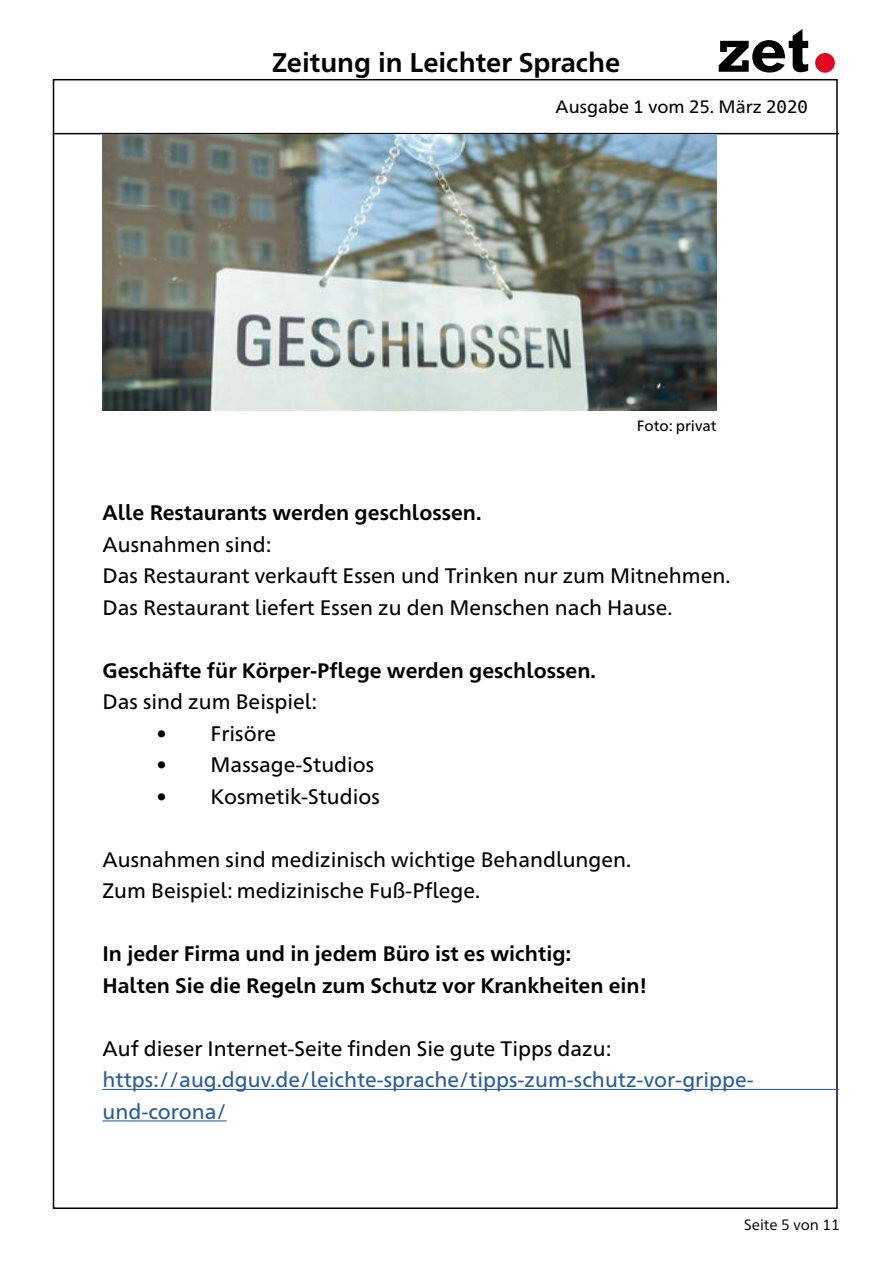
<style>
.page{position:relative;width:893px;height:1263px;background:#fff}
.page>*{position:absolute;margin:0;border:0;box-sizing:border-box;transform-origin:0 0}
.t1{font:700 60.3px "Rockwell";color:#000}
.t2{font:700 27px "Frutiger Neue 1450 Pro";color:#000}
.t3{font:21px/31.5px "Frutiger Neue 1450 Pro";color:#000}
.t4{font:700 21px/31.5px "Frutiger Neue 1450 Pro";color:#000}
.t5{font:21px/31.5px "Frutiger Neue 1450 Pro";color:#275b9b}
.t6{font:18px "Frutiger Neue 1450 Pro";color:#000}
.t7{font:15px "Frutiger Neue 1450 Pro";color:#000}
.t8{font:15px "Frutiger Neue 1450 Pro";color:#000}
</style>
<div class="page">
<hr style="left:54px;top:133px;width:785px;height:1px;background:#000">
<div style="left:815px;top:53px;width:20px;height:20px;background:#e40524;border-radius:50%"></div>
<img style="left:103px;top:134px;width:614px;height:277px">
<hr style="left:103px;top:1089px;width:736px;height:1px;background:#275b9b">
<hr style="left:103px;top:1120px;width:124px;height:1px;background:#275b9b">
<p class="t2" style="left:272px;top:43px;width:350px">Zeitung in Leichter Sprache</p>
<h1 class="t1" style="left:717px;top:11px;width:95px">zet</h1>
<p class="t6" style="left:556px;top:94px;width:254px">Ausgabe 1 vom 25. März 2020</p>
<p class="t8" style="left:637px;top:415px;width:81px">Foto: privat</p>
<p class="t4" style="left:103px;top:496px;width:380px">Alle Restaurants werden geschlossen.</p>
<p class="t3" style="left:103px;top:527px;width:629px">Ausnahmen sind:<br>Das Restaurant verkauft Essen und Trinken nur zum Mitnehmen.<br>Das Restaurant liefert Essen zu den Menschen nach Hause.</p>
<p class="t4" style="left:103px;top:653px;width:495px">Geschäfte für Körper-Pflege werden geschlossen.</p>
<p class="t3" style="left:103px;top:684px;width:216px">Das sind zum Beispiel:</p>
<p class="t3" style="left:157px;top:716px;width:121px">• Frisöre</p>
<p class="t3" style="left:157px;top:747px;width:219px">• Massage-Studios</p>
<p class="t3" style="left:157px;top:779px;width:225px">• Kosmetik-Studios</p>
<p class="t3" style="left:102px;top:842px;width:530px">Ausnahmen sind medizinisch wichtige Behandlungen.<br>Zum Beispiel: medizinische Fuß-Pflege.</p>
<p class="t4" style="left:102px;top:937px;width:546px">In jeder Firma und in jedem Büro ist es wichtig:<br>Halten Sie die Regeln zum Schutz vor Krankheiten ein!</p>
<p class="t3" style="left:102px;top:1031px;width:511px">Auf dieser Internet-Seite finden Sie gute Tipps dazu:</p>
<p class="t5" style="left:102px;top:1062px;width:653px">https://aug.dguv.de/leichte-sprache/tipps-zum-schutz-vor-grippe&shy;und-corona/</p>
<p class="t7" style="left:744px;top:1213px;width:97px">Seite 5 von 11</p>
</div>
